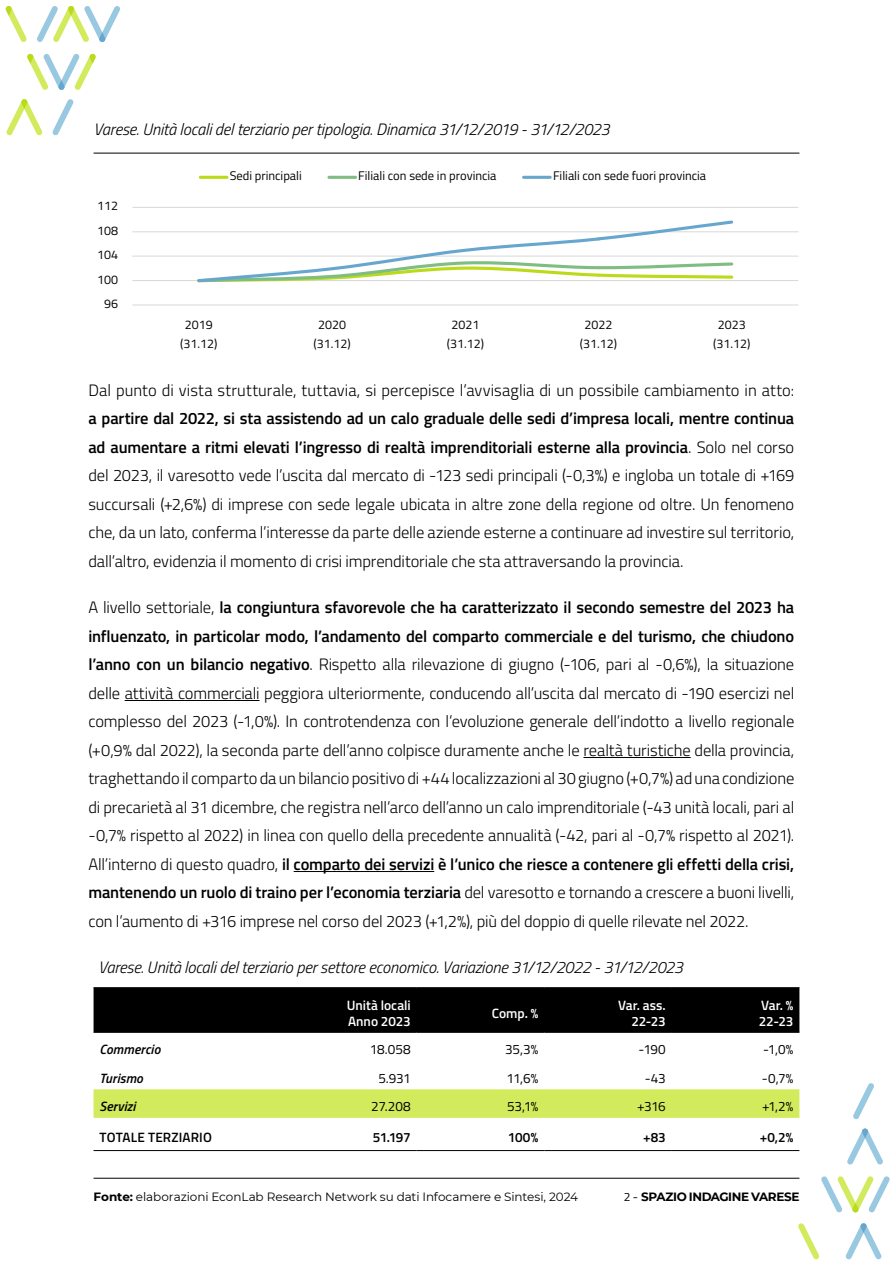
<style>
.page{position:relative;width:893px;height:1263px;background:#fff}
.page>*{position:absolute;margin:0;border:0;box-sizing:border-box;transform-origin:0 0}
.t1{font:300 16.5px/28.5px "Titillium Web";letter-spacing:-.01em;color:#000;text-align:justify}
.t2{font:italic 300 16.5px "Titillium Web";letter-spacing:-.01em;color:#000}
.t3{font:13.5px "Titillium Web";letter-spacing:-.015em;color:#000}
.t4{font:600 13.5px "Titillium Web";color:#fff}
.t5{font:600 13.5px "Titillium Web";letter-spacing:.01em;color:#000}
.t6{font:italic 600 13.5px "Titillium Web";letter-spacing:.005em;color:#000}
.t7{font:12.45px/18.9px "Titillium Web";color:#000;text-align:center}
.t8{font:12px "Montserrat";letter-spacing:-.005em;color:#000}
.t9{font:700 12px "Montserrat";letter-spacing:-.035em;color:#000}
.s1{font-weight:600}
.s2{font-weight:700}
.s3{font-family:"Titillium Web";font-weight:400}
</style>
<div class="page">
<hr style="left:94px;top:1178px;width:705px;height:1px;background:#000">
<svg style="left:5px;top:6px;width:22px;height:36px"></svg>
<svg style="left:37px;top:6px;width:83px;height:36px"></svg>
<svg style="left:27px;top:53px;width:69px;height:37px"></svg>
<svg style="left:52px;top:99px;width:22px;height:37px"></svg>
<svg style="left:6px;top:99px;width:37px;height:37px"></svg>
<svg style="left:821px;top:1176px;width:69px;height:37px"></svg>
<svg style="left:847px;top:1128px;width:36px;height:37px"></svg>
<svg style="left:853px;top:1083px;width:21px;height:36px"></svg>
<svg style="left:845px;top:1223px;width:37px;height:37px"></svg>
<svg style="left:798px;top:1223px;width:21px;height:37px"></svg>
<hr style="left:125px;top:700px;width:135px;height:1px;background:#000">
<hr style="left:583px;top:757px;width:108px;height:1px;background:#000">
<hr style="left:294px;top:871px;width:140px;height:1px;background:#000">
<hr style="left:132px;top:280px;width:666px;height:1px;background:#d9d9d9">
<hr style="left:132px;top:256px;width:666px;height:1px;background:#d9d9d9">
<hr style="left:132px;top:231px;width:666px;height:1px;background:#d9d9d9">
<hr style="left:132px;top:207px;width:666px;height:1px;background:#d9d9d9">
<hr style="left:132px;top:304px;width:666px;height:1px;background:#d9d9d9">
<svg style="left:195px;top:220px;width:540px;height:63px"></svg>
<hr style="left:200px;top:176px;width:27px;height:3px;background:#bbdb1a">
<hr style="left:329px;top:176px;width:27px;height:3px;background:#7fbd82">
<hr style="left:524px;top:176px;width:26px;height:3px;background:#67a7ce">
<hr style="left:94px;top:153px;width:705px;height:1px;background:#000">
<div style="left:94px;top:988px;width:705px;height:44px;background:#000"></div>
<div style="left:94px;top:1089px;width:705px;height:29px;background:#d1eb5c"></div>
<hr style="left:94px;top:987px;width:176px;height:1px;background:#000">
<hr style="left:270px;top:987px;width:147px;height:1px;background:#000">
<hr style="left:417px;top:987px;width:127px;height:1px;background:#000">
<hr style="left:544px;top:987px;width:128px;height:1px;background:#000">
<hr style="left:672px;top:987px;width:127px;height:1px;background:#000">
<hr style="left:94px;top:1032px;width:176px;height:1px;background:#000">
<hr style="left:270px;top:1032px;width:147px;height:1px;background:#000">
<hr style="left:417px;top:1032px;width:127px;height:1px;background:#000">
<hr style="left:544px;top:1032px;width:128px;height:1px;background:#000">
<hr style="left:672px;top:1032px;width:127px;height:1px;background:#000">
<hr style="left:94px;top:1150px;width:176px;height:1px;background:#000">
<hr style="left:270px;top:1150px;width:147px;height:1px;background:#000">
<hr style="left:417px;top:1150px;width:127px;height:1px;background:#000">
<hr style="left:544px;top:1150px;width:128px;height:1px;background:#000">
<hr style="left:672px;top:1150px;width:127px;height:1px;background:#000">
<p class="t2" style="left:94px;top:118px;width:518px">Varese. Unità locali del terziario per tipologia. Dinamica 31/12/2019 - 31/12/2023</p>
<p class="t7" style="left:97px;top:196px;width:22px">112</p>
<p class="t7" style="left:97px;top:220px;width:22px">108</p>
<p class="t7" style="left:97px;top:245px;width:22px">104</p>
<p class="t7" style="left:97px;top:269px;width:22px">100</p>
<p class="t7" style="left:104px;top:294px;width:15px">96</p>
<p class="t7" style="left:230px;top:166px;width:74px">Sedi principali</p>
<p class="t7" style="left:358px;top:166px;width:140px">Filiali con sede in provincia</p>
<p class="t7" style="left:553px;top:166px;width:155px">Filiali con sede fuori provincia</p>
<p class="t7" style="left:180px;top:314px;width:39px">2019 (31.12)</p>
<p class="t7" style="left:313px;top:314px;width:39px">2020 (31.12)</p>
<p class="t7" style="left:447px;top:314px;width:39px">2021 (31.12)</p>
<p class="t7" style="left:580px;top:314px;width:39px">2022 (31.12)</p>
<p class="t7" style="left:713px;top:314px;width:39px">2023 (31.12)</p>
<p class="t1" style="left:88px;top:375px;width:707px">Dal punto di vista strutturale, tuttavia, si percepisce l’avvisaglia di un possibile cambiamento in atto: <span class="s1">a partire dal 2022, si sta assistendo ad un calo graduale delle sedi d’impresa locali, mentre continua ad aumentare a ritmi elevati l’ingresso di realtà imprenditoriali esterne alla provincia</span>. Solo nel corso del 2023, il varesotto vede l’uscita dal mercato di -123 sedi principali (-0,3%) e ingloba un totale di +169 succursali (+2,6%) di imprese con sede legale ubicata in altre zone della regione od oltre. Un fenomeno che, da un lato, conferma l’interesse da parte delle aziende esterne a continuare ad investire sul territorio, dall’altro, evidenzia il momento di crisi imprenditoriale che sta attraversando la provincia.</p>
<p class="t1" style="left:88px;top:593px;width:707px">A livello settoriale, <span class="s1">la congiuntura sfavorevole che ha caratterizzato il secondo semestre del 2023 ha influenzato, in particolar modo, l’andamento del comparto commerciale e del turismo, che chiudono l’anno con un bilancio negativo</span>. Rispetto alla rilevazione di giugno (-106, pari al -0,6%), la situazione delle attività commerciali peggiora ulteriormente, conducendo all’uscita dal mercato di -190 esercizi nel complesso del 2023 (-1,0%). In controtendenza con l’evoluzione generale dell’indotto a livello regionale (+0,9% dal 2022), la seconda parte dell’anno colpisce duramente anche le realtà turistiche della provincia, traghettando il comparto da un bilancio positivo di +44 localizzazioni al 30 giugno (+0,7%) ad una condizione di precarietà al 31 dicembre, che registra nell’arco dell’anno un calo imprenditoriale (-43 unità locali, pari al -0,7% rispetto al 2022) in linea con quello della precedente annualità (-42, pari al -0,7% rispetto al 2021).<br>All’interno di questo quadro, <span class="s1">il comparto dei servizi è l’unico che riesce a contenere gli effetti della crisi, mantenendo un ruolo di traino per l’economia terziaria</span> del varesotto e tornando a crescere a buoni livelli, con l’aumento di +316 imprese nel corso del 2023 (+1,2%), più del doppio di quelle rilevate nel 2022.</p>
<p class="t7" style="left:293px;top:460px;width:48px">&lt;30 anni</p>
<p class="t7" style="left:386px;top:460px;width:60px">30-49 anni</p>
<p class="t7" style="left:492px;top:460px;width:60px">50-69 anni</p>
<p class="t7" style="left:597px;top:460px;width:47px">≥70 anni</p>
<p class="t7" style="left:97px;top:490px;width:22px">110</p>
<p class="t7" style="left:97px;top:521px;width:22px">105</p>
<p class="t7" style="left:97px;top:552px;width:22px">100</p>
<p class="t7" style="left:580px;top:665px;width:39px">2022 (31.12)</p>
<p class="t7" style="left:180px;top:684px;width:39px">(31.12)</p>
<p class="t7" style="left:313px;top:684px;width:39px">(31.12)</p>
<p class="t7" style="left:447px;top:684px;width:39px">(31.12)</p>
<p class="t7" style="left:713px;top:684px;width:39px">(31.12)</p>
<p class="t2" style="left:98px;top:956px;width:586px">Varese. Unità locali del terziario per settore economico. Variazione 31/12/2022 - 31/12/2023</p>
<p class="t4" style="left:347px;top:995px;width:65px">Unità locali</p>
<p class="t4" style="left:348px;top:1011px;width:64px">Anno 2023</p>
<p class="t4" style="left:618px;top:995px;width:49px">Var. ass.</p>
<p class="t4" style="left:631px;top:1011px;width:36px">22-23</p>
<p class="t4" style="left:492px;top:1003px;width:48px">Comp. %</p>
<p class="t4" style="left:761px;top:995px;width:34px">Var. %</p>
<p class="t4" style="left:759px;top:1011px;width:36px">22-23</p>
<p class="t6" style="left:100px;top:1039px;width:62px">Commercio</p>
<p class="t3" style="left:370px;top:1040px;width:42px">18.058</p>
<p class="t3" style="left:505px;top:1040px;width:35px">35,3%</p>
<p class="t3" style="left:639px;top:1040px;width:29px">-190</p>
<p class="t3" style="left:763px;top:1040px;width:32px">-1,0%</p>
<p class="t6" style="left:100px;top:1068px;width:45px">Turismo</p>
<p class="t3" style="left:378px;top:1068px;width:34px">5.931</p>
<p class="t3" style="left:506px;top:1068px;width:33px">11,6%</p>
<p class="t3" style="left:645px;top:1068px;width:23px">-43</p>
<p class="t3" style="left:762px;top:1068px;width:33px">-0,7%</p>
<p class="t6" style="left:100px;top:1096px;width:38px">Servizi</p>
<p class="t3" style="left:371px;top:1097px;width:41px">27.208</p>
<p class="t3" style="left:507px;top:1097px;width:33px">53,1%</p>
<p class="t3" style="left:637px;top:1097px;width:30px">+316</p>
<p class="t3" style="left:762px;top:1097px;width:33px">+1,2%</p>
<p class="t5" style="left:100px;top:1127px;width:114px">TOTALE TERZIARIO</p>
<p class="t5" style="left:373px;top:1127px;width:39px">51.197</p>
<p class="t5" style="left:508px;top:1127px;width:32px">100%</p>
<p class="t5" style="left:643px;top:1127px;width:24px">+83</p>
<p class="t5" style="left:760px;top:1127px;width:35px">+0,2%</p>
<p class="t8" style="left:94px;top:1189px;width:486px"><span class="s2">Fonte:</span> elaborazioni EconLab Research Network su dati Infocamere e Sintesi, 2024</p>
<p class="t9" style="left:624px;top:1188px;width:177px"><span class="s3">2 -</span> SPAZIO INDAGINE VARESE</p>
</div>
